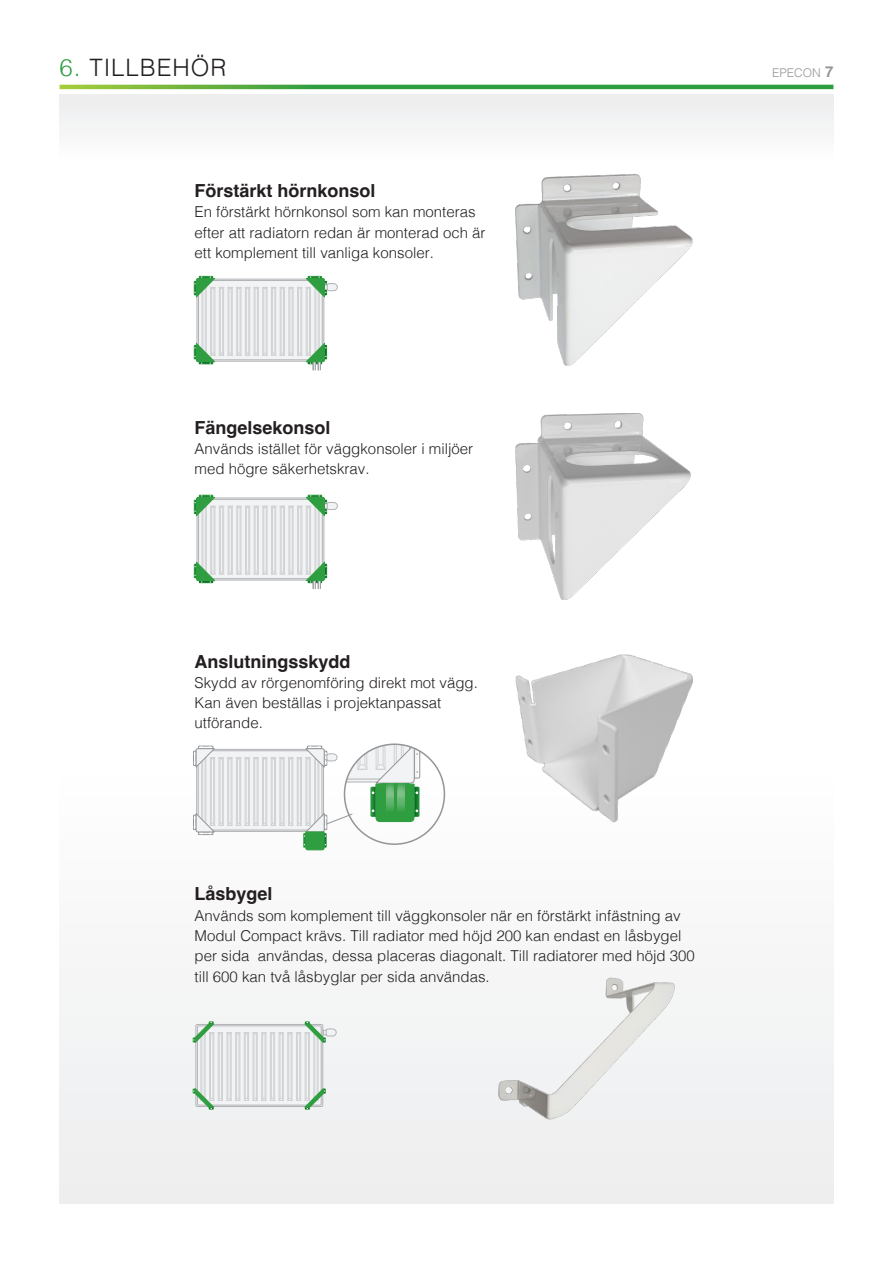
<style>
.page{position:relative;width:893px;height:1263px;background:#fff}
.page>*{position:absolute;margin:0;border:0;box-sizing:border-box;transform-origin:0 0}
.Övervinjett{font:300 24px "Helvetica";letter-spacing:.04em;color:#231f20}
.Mellis_12_13_5_BOLD{font:700 18px "Helvetica";color:#231f20}
.Bröd_11_13_5_LIGHT{font:300 15px/20.2px "Helvetica";color:#231f20}
.Pagina{font:300 12px "Helvetica";color:#939598}
.s1{color:#2f9e40}
.s2{font-weight:700;font-size:15px}
</style>
<div class="page">
<div style="left:60px;top:94px;width:773px;height:109px;background:#fafafa"></div>
<div style="left:60px;top:770px;width:773px;height:433px;background:#f5f5f6"></div>
<svg style="left:60px;top:85px;width:773px;height:4px;background:#43a53f"></svg>
<img style="left:515px;top:413px;width:176px;height:187px">
<img style="left:515px;top:174px;width:178px;height:192px">
<svg style="left:197px;top:279px;width:127px;height:82px;fill:#f2f3f4"></svg>
<div style="left:202px;top:287px;width:4px;height:68px;border:1px solid #d1d2d4"></div>
<hr style="left:205px;top:289px;width:1px;height:64px;background:#d1d2d4">
<div style="left:315px;top:287px;width:4px;height:68px;border:1px solid #d1d2d4"></div>
<hr style="left:318px;top:289px;width:1px;height:64px;background:#d1d2d4">
<div style="left:306px;top:287px;width:5px;height:68px;border:1px solid #d1d2d4"></div>
<hr style="left:309px;top:289px;width:1px;height:64px;background:#d1d2d4">
<div style="left:297px;top:287px;width:5px;height:68px;border:1px solid #d1d2d4"></div>
<hr style="left:301px;top:289px;width:1px;height:64px;background:#d1d2d4">
<div style="left:289px;top:287px;width:4px;height:68px;border:1px solid #d1d2d4"></div>
<hr style="left:292px;top:289px;width:1px;height:64px;background:#d1d2d4">
<div style="left:280px;top:287px;width:4px;height:68px;border:1px solid #d1d2d4"></div>
<hr style="left:283px;top:289px;width:1px;height:64px;background:#d1d2d4">
<div style="left:271px;top:287px;width:5px;height:68px;border:1px solid #d1d2d4"></div>
<hr style="left:275px;top:289px;width:1px;height:64px;background:#d1d2d4">
<div style="left:263px;top:287px;width:4px;height:68px;border:1px solid #d1d2d4"></div>
<hr style="left:266px;top:289px;width:1px;height:64px;background:#d1d2d4">
<div style="left:254px;top:287px;width:4px;height:68px;border:1px solid #d1d2d4"></div>
<hr style="left:257px;top:289px;width:1px;height:64px;background:#d1d2d4">
<div style="left:245px;top:287px;width:5px;height:68px;border:1px solid #d1d2d4"></div>
<hr style="left:248px;top:289px;width:1px;height:64px;background:#d1d2d4">
<div style="left:237px;top:287px;width:4px;height:68px;border:1px solid #d1d2d4"></div>
<hr style="left:240px;top:289px;width:1px;height:64px;background:#d1d2d4">
<div style="left:228px;top:287px;width:4px;height:68px;border:1px solid #d1d2d4"></div>
<hr style="left:231px;top:289px;width:1px;height:64px;background:#d1d2d4">
<div style="left:219px;top:287px;width:5px;height:68px;border:1px solid #d1d2d4"></div>
<hr style="left:222px;top:289px;width:1px;height:64px;background:#d1d2d4">
<div style="left:211px;top:287px;width:4px;height:68px;border:1px solid #d1d2d4"></div>
<hr style="left:214px;top:289px;width:1px;height:64px;background:#d1d2d4">
<svg style="left:194px;top:276px;width:144px;height:22px"></svg>
<svg style="left:194px;top:342px;width:133px;height:28px"></svg>
<svg style="left:197px;top:498px;width:127px;height:82px;fill:#f2f3f4"></svg>
<div style="left:202px;top:506px;width:4px;height:68px;border:1px solid #d1d2d4"></div>
<hr style="left:205px;top:507px;width:1px;height:65px;background:#d1d2d4">
<div style="left:315px;top:506px;width:4px;height:68px;border:1px solid #d1d2d4"></div>
<hr style="left:318px;top:507px;width:1px;height:65px;background:#d1d2d4">
<div style="left:306px;top:506px;width:5px;height:68px;border:1px solid #d1d2d4"></div>
<hr style="left:309px;top:507px;width:1px;height:65px;background:#d1d2d4">
<div style="left:297px;top:506px;width:5px;height:68px;border:1px solid #d1d2d4"></div>
<hr style="left:301px;top:507px;width:1px;height:65px;background:#d1d2d4">
<div style="left:289px;top:506px;width:4px;height:68px;border:1px solid #d1d2d4"></div>
<hr style="left:292px;top:507px;width:1px;height:65px;background:#d1d2d4">
<div style="left:280px;top:506px;width:5px;height:68px;border:1px solid #d1d2d4"></div>
<hr style="left:283px;top:507px;width:1px;height:65px;background:#d1d2d4">
<div style="left:271px;top:506px;width:5px;height:68px;border:1px solid #d1d2d4"></div>
<hr style="left:275px;top:507px;width:1px;height:65px;background:#d1d2d4">
<div style="left:263px;top:506px;width:4px;height:68px;border:1px solid #d1d2d4"></div>
<hr style="left:266px;top:507px;width:1px;height:65px;background:#d1d2d4">
<div style="left:254px;top:506px;width:4px;height:68px;border:1px solid #d1d2d4"></div>
<hr style="left:257px;top:507px;width:1px;height:65px;background:#d1d2d4">
<div style="left:245px;top:506px;width:5px;height:68px;border:1px solid #d1d2d4"></div>
<hr style="left:249px;top:507px;width:1px;height:65px;background:#d1d2d4">
<div style="left:237px;top:506px;width:4px;height:68px;border:1px solid #d1d2d4"></div>
<hr style="left:240px;top:507px;width:1px;height:65px;background:#d1d2d4">
<div style="left:228px;top:506px;width:4px;height:68px;border:1px solid #d1d2d4"></div>
<hr style="left:231px;top:507px;width:1px;height:65px;background:#d1d2d4">
<div style="left:219px;top:506px;width:5px;height:68px;border:1px solid #d1d2d4"></div>
<hr style="left:222px;top:507px;width:1px;height:65px;background:#d1d2d4">
<div style="left:211px;top:506px;width:4px;height:68px;border:1px solid #d1d2d4"></div>
<hr style="left:214px;top:507px;width:1px;height:65px;background:#d1d2d4">
<svg style="left:194px;top:495px;width:144px;height:22px"></svg>
<svg style="left:194px;top:561px;width:133px;height:28px"></svg>
<img style="left:515px;top:654px;width:178px;height:169px">
<svg style="left:193px;top:744px;width:228px;height:106px"></svg>
<img style="left:498px;top:977px;width:177px;height:143px">
<svg style="left:196px;top:1024px;width:127px;height:82px"></svg>
<div style="left:201px;top:1033px;width:4px;height:67px;border:1px solid #d1d2d4"></div>
<hr style="left:204px;top:1034px;width:1px;height:64px;background:#d1d2d4">
<div style="left:314px;top:1033px;width:4px;height:67px;border:1px solid #d1d2d4"></div>
<hr style="left:317px;top:1034px;width:1px;height:64px;background:#d1d2d4">
<div style="left:305px;top:1033px;width:4px;height:67px;border:1px solid #d1d2d4"></div>
<hr style="left:308px;top:1034px;width:1px;height:64px;background:#d1d2d4">
<div style="left:296px;top:1033px;width:5px;height:67px;border:1px solid #d1d2d4"></div>
<hr style="left:300px;top:1034px;width:1px;height:64px;background:#d1d2d4">
<div style="left:288px;top:1033px;width:4px;height:67px;border:1px solid #d1d2d4"></div>
<hr style="left:291px;top:1034px;width:1px;height:64px;background:#d1d2d4">
<div style="left:279px;top:1033px;width:4px;height:67px;border:1px solid #d1d2d4"></div>
<hr style="left:282px;top:1034px;width:1px;height:64px;background:#d1d2d4">
<div style="left:270px;top:1033px;width:5px;height:67px;border:1px solid #d1d2d4"></div>
<hr style="left:273px;top:1034px;width:1px;height:64px;background:#d1d2d4">
<div style="left:262px;top:1033px;width:4px;height:67px;border:1px solid #d1d2d4"></div>
<hr style="left:265px;top:1034px;width:1px;height:64px;background:#d1d2d4">
<div style="left:253px;top:1033px;width:4px;height:67px;border:1px solid #d1d2d4"></div>
<hr style="left:256px;top:1034px;width:1px;height:64px;background:#d1d2d4">
<div style="left:244px;top:1033px;width:5px;height:67px;border:1px solid #d1d2d4"></div>
<hr style="left:247px;top:1034px;width:1px;height:64px;background:#d1d2d4">
<div style="left:236px;top:1033px;width:4px;height:67px;border:1px solid #d1d2d4"></div>
<hr style="left:239px;top:1034px;width:1px;height:64px;background:#d1d2d4">
<div style="left:227px;top:1033px;width:4px;height:67px;border:1px solid #d1d2d4"></div>
<hr style="left:230px;top:1034px;width:1px;height:64px;background:#d1d2d4">
<div style="left:218px;top:1033px;width:5px;height:67px;border:1px solid #d1d2d4"></div>
<hr style="left:221px;top:1034px;width:1px;height:64px;background:#d1d2d4">
<div style="left:209px;top:1033px;width:5px;height:67px;border:1px solid #d1d2d4"></div>
<hr style="left:213px;top:1034px;width:1px;height:64px;background:#d1d2d4">
<svg style="left:193px;top:1087px;width:133px;height:23px"></svg>
<svg style="left:193px;top:1021px;width:144px;height:22px"></svg>
<p class="Övervinjett" style="left:60px;top:47px;width:168px"><span class="s1">6.</span> TILLBEHÖR</p>
<p class="Pagina" style="left:772px;top:62px;width:63px">EPECON <span class="s2">7</span></p>
<p class="Mellis_12_13_5_BOLD" style="left:195px;top:180px;width:183px">Förstärkt hörnkonsol</p>
<p class="Bröd_11_13_5_LIGHT" style="left:195px;top:201px;width:292px">En förstärkt hörnkonsol som kan monteras efter att radiatorn redan är monterad och är ett komplement till vanliga konsoler.</p>
<p class="Mellis_12_13_5_BOLD" style="left:195px;top:416px;width:138px">Fängelsekonsol</p>
<p class="Bröd_11_13_5_LIGHT" style="left:195px;top:437px;width:280px">Används istället för väggkonsoler i miljöer med högre säkerhetskrav.</p>
<p class="Mellis_12_13_5_BOLD" style="left:195px;top:650px;width:158px">Anslutningsskydd</p>
<p class="Bröd_11_13_5_LIGHT" style="left:195px;top:671px;width:285px">Skydd av rörgenomföring direkt mot vägg.</p>
<p class="Bröd_11_13_5_LIGHT" style="left:195px;top:691px;width:248px">Kan även beställas i projektanpassat utförande.</p>
<p class="Mellis_12_13_5_BOLD" style="left:195px;top:883px;width:80px">Låsbygel</p>
<p class="Bröd_11_13_5_LIGHT" style="left:195px;top:904px;width:502px">Används som komplement till väggkonsoler när en förstärkt infästning av Modul Compact krävs. Till radiator med höjd 200 kan endast en låsbygel per sida användas, dessa placeras diagonalt. Till radiatorer med höjd 300 till 600 kan två låsbyglar per sida användas.</p>
</div>
